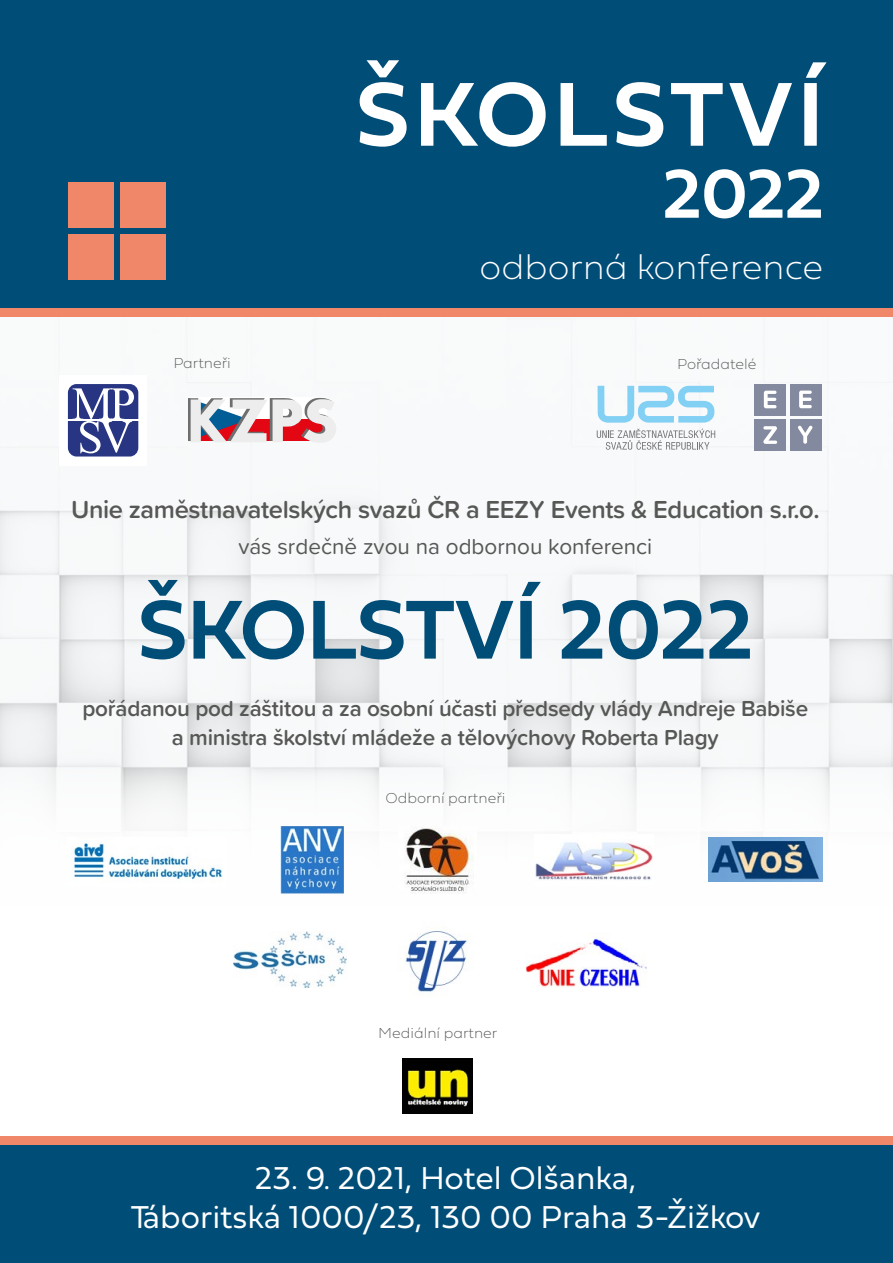
<style>
.page{position:relative;width:893px;height:1263px;background:#fff}
.page>*{position:absolute;margin:0;border:0;box-sizing:border-box;transform-origin:0 0}
.t1{font:600 94.5px "Fieldwork Geo";letter-spacing:.05em;color:#fff}
.t2{font:600 87px "Fieldwork Geo";color:#004d77}
.t3{font:600 72px "Fieldwork Geo";color:#fff}
.t4{font:36px "Fieldwork Geo Hair";color:#fff}
.t5{font:300 33px/39.6px "Fieldwork Hum";color:#fff;text-align:center}
.t6{font:600 25.5px "Proxima Soft";letter-spacing:-.015em;color:#575756}
.t7{font:600 22.5px/28.5px "Proxima Soft";letter-spacing:-.01em;color:#575756;text-align:center}
.t8{font:22.5px "Proxima Soft";color:#575756}
.t9{font:15px "Fieldwork Geo Hair";color:#575756}
</style>
<div class="page">
<img style="left:0;top:316px;width:893px;height:450px">
<div style="left:0;top:1141px;width:893px;height:122px;background:#004d77"></div>
<div style="left:0;top:0;width:893px;height:312px;background:#004d77"></div>
<div style="left:68px;top:234px;width:45px;height:46px;background:#f18769"></div>
<div style="left:120px;top:234px;width:45px;height:46px;background:#f18769"></div>
<div style="left:68px;top:182px;width:45px;height:45px;background:#f18769"></div>
<div style="left:120px;top:182px;width:45px;height:45px;background:#f18769"></div>
<div style="left:0;top:308px;width:893px;height:8px;background:#f18769"></div>
<div style="left:0;top:1136px;width:893px;height:8px;background:#f18769"></div>
<svg style="left:188px;top:398px;width:148px;height:45px"></svg>
<svg style="left:59px;top:375px;width:88px;height:90px"></svg>
<svg style="left:597px;top:429px;width:118px;height:21px"></svg>
<svg style="left:598px;top:386px;width:116px;height:37px"></svg>
<div style="left:755px;top:384px;width:31px;height:31px;background:#838a9f"></div>
<div style="left:790px;top:384px;width:31px;height:31px;background:#838a9f"></div>
<div style="left:755px;top:419px;width:31px;height:31px;background:#838a9f"></div>
<div style="left:790px;top:419px;width:31px;height:31px;background:#838a9f"></div>
<svg style="left:764px;top:391px;width:12px;height:17px"></svg>
<svg style="left:799px;top:391px;width:13px;height:17px"></svg>
<svg style="left:763px;top:426px;width:14px;height:18px"></svg>
<svg style="left:798px;top:426px;width:14px;height:18px"></svg>
<img style="left:709px;top:838px;width:113px;height:44px">
<img style="left:73px;top:843px;width:150px;height:37px">
<img style="left:405px;top:931px;width:62px;height:61px">
<img style="left:404px;top:828px;width:70px;height:65px">
<img style="left:535px;top:842px;width:118px;height:38px">
<img style="left:281px;top:826px;width:62px;height:67px">
<img style="left:527px;top:938px;width:119px;height:49px">
<img style="left:234px;top:932px;width:113px;height:55px">
<img style="left:402px;top:1058px;width:71px;height:55px">
<p class="t9" style="left:173px;top:351px;width:59px">Partneři</p>
<h1 class="t1" style="left:356px;top:40px;width:469px">ŠKOLSTVÍ</h1>
<h3 class="t3" style="left:663px;top:137px;width:162px">2022</h3>
<h3 class="t4" style="left:480px;top:238px;width:345px">odborná konference</h3>
<p class="t9" style="left:677px;top:352px;width:81px">Pořadatelé</p>
<p class="t6" style="left:71px;top:491px;width:750px">Unie zaměstnavatelských svazů ČR a EEZY Events &amp; Education s.r.o.</p>
<p class="t8" style="left:238px;top:530px;width:415px">vás srdečně zvou na odbornou konferenci</p>
<h2 class="t2" style="left:138px;top:561px;width:616px">ŠKOLSTVÍ 2022</h2>
<p class="t7" style="left:82px;top:693px;width:727px">pořádanou pod záštitou a za osobní účasti předsedy vlády Andreje Babiše a ministra školství mládeže a tělovýchovy Roberta Plagy</p>
<p class="t9" style="left:386px;top:786px;width:121px">Odborní partneři</p>
<p class="t9" style="left:378px;top:1021px;width:121px">Mediální partner</p>
<h3 class="t5" style="left:131px;top:1156px;width:631px">23. 9. 2021, Hotel Olšanka,<br>Táboritská 1000/23, 130 00 Praha 3-Žižkov</h3>
</div>
